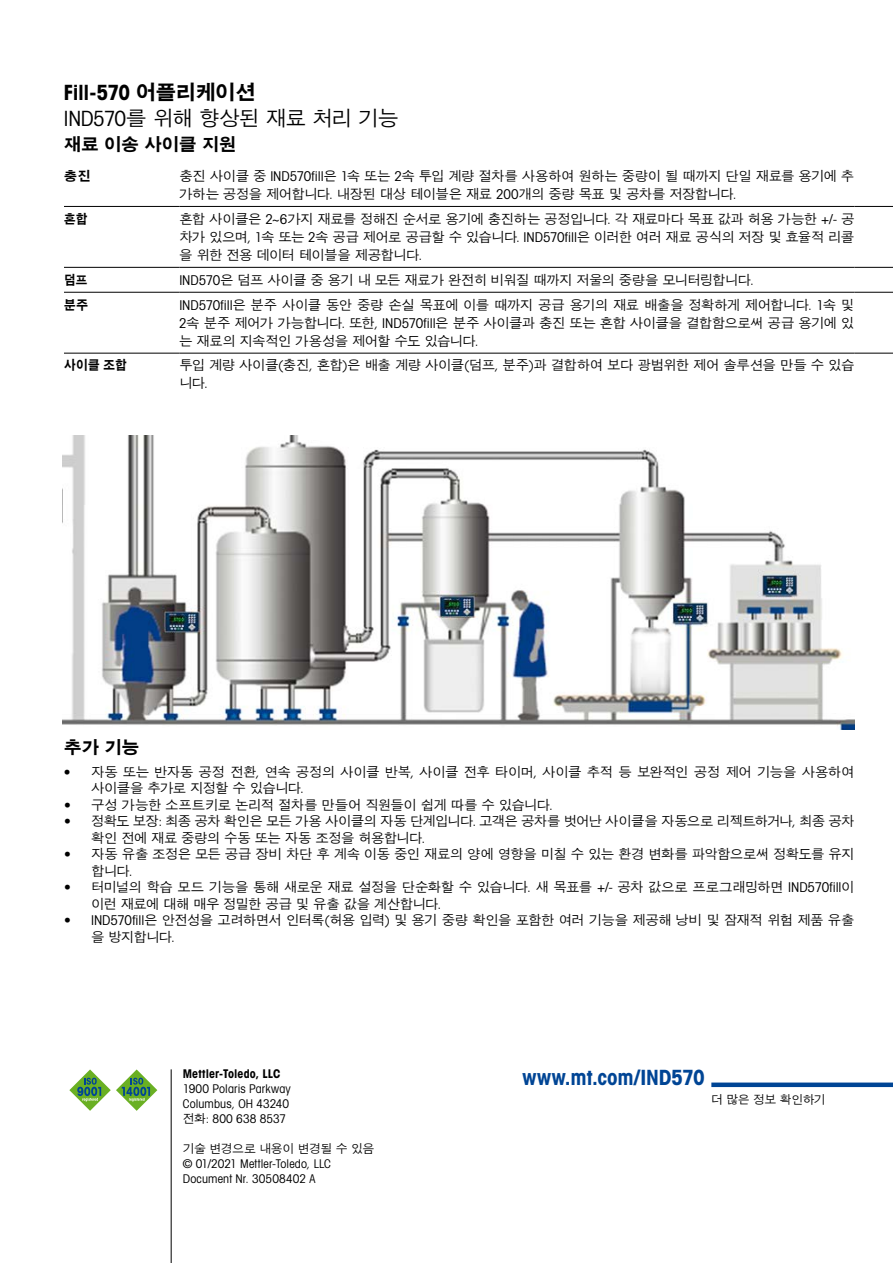
<style>
.page{position:relative;width:893px;height:1263px;background:#fff}
.page>*{position:absolute;margin:0;border:0;box-sizing:border-box;transform-origin:0 0}
.t1{font:500 21px "SM Gothic Std";letter-spacing:-.075em;color:#000}
.t2{font:21px "Avant Gardefor MT Bd";letter-spacing:-.01em;color:#004595}
.t3{font:21px "Avant Gardefor MT Bd";letter-spacing:-.025em;color:#000}
.t4{font:700 18px "SM Gothic Std";letter-spacing:-.055em;color:#000}
.t5{font:500 13.5px/18px "SM Gothic Std";letter-spacing:-.055em;color:#000}
.t6{font:500 13.5px "SM Gothic Std";letter-spacing:-.035em;color:#000}
.t7{font:700 13.5px "SM Gothic Std";letter-spacing:-.045em;color:#000;scale:.9 1}
.t8{font:700 13.5px "SM Gothic Std";letter-spacing:-.045em;color:#000}
.t9{font:12px/15px "Avant Gardefor MT Bk";letter-spacing:.01em;color:#000}
.t10{font:500 12px "SM Gothic Std";letter-spacing:-.055em;color:#000}
.t11{font:12px "Avant Gardefor MT Bd";letter-spacing:.01em;color:#000}
.s1{font-family:"SM Gothic Std";font-weight:700}
.s2{font-family:"Avant Gardefor MT Bk";font-weight:400}
.s3{font-family:"SM Gothic Std";font-weight:500}
</style>
<div class="page">
<hr style="left:171px;top:1069px;width:1px;height:194px;background:#000">
<svg style="left:69px;top:1069px;width:88px;height:42px"></svg>
<div style="left:711px;top:1082px;width:182px;height:5px;background:#004595"></div>
<img style="left:63px;top:436px;width:791px;height:293px">
<hr style="left:64px;top:206px;width:115px;height:1px;background:#000">
<hr style="left:179px;top:206px;width:675px;height:1px;background:#000">
<hr style="left:854px;top:206px;width:39px;height:1px;background:#000">
<hr style="left:64px;top:267px;width:115px;height:1px;background:#000">
<hr style="left:179px;top:267px;width:675px;height:1px;background:#000">
<hr style="left:854px;top:267px;width:39px;height:1px;background:#000">
<hr style="left:64px;top:292px;width:115px;height:1px;background:#000">
<hr style="left:179px;top:292px;width:675px;height:1px;background:#000">
<hr style="left:854px;top:292px;width:39px;height:1px;background:#000">
<hr style="left:64px;top:353px;width:115px;height:1px;background:#000">
<hr style="left:179px;top:353px;width:675px;height:1px;background:#000">
<hr style="left:854px;top:353px;width:39px;height:1px;background:#000">
<h1 class="t3" style="left:64px;top:79px;width:194px">Fill-570 <span class="s1">어플리케이션</span></h1>
<h1 class="t1" style="left:64px;top:107px;width:336px"><span class="s2">IND570</span>를 위해 향상된 재료 처리 기능</h1>
<h2 class="t4" style="left:64px;top:135px;width:174px">재료 이송 사이클 지원</h2>
<p class="t8" style="left:64px;top:169px;width:28px">충진</p>
<p class="t5" style="left:179px;top:168px;width:677px">충진 사이클 중 <span class="s2">IND570fill</span>은 <span class="s2">1</span>속 또는 <span class="s2">2</span>속 투입 계량 절차를 사용하여 원하는 중량이 될 때까지 단일 재료를 용기에 추 가하는 공정을 제어합니다<span class="s2">.</span> 내장된 대상 테이블은 재료 <span class="s2">200</span>개의 중량 목표 및 공차를 저장합니다<span class="s2">.</span></p>
<p class="t7" style="left:64px;top:212px;width:28px">혼합</p>
<p class="t5" style="left:179px;top:211px;width:677px;text-align:justify">혼합 사이클은 <span class="s2">2~6</span>가지 재료를 정해진 순서로 용기에 충진하는 공정입니다<span class="s2">.</span> 각 재료마다 목표 값과 허용 가능한 <span class="s2">+/-</span> 공 차가 있으며<span class="s2">, 1</span>속 또는 <span class="s2">2</span>속 공급 제어로 공급할 수 있습니다<span class="s2">. IND570fill</span>은 이러한 여러 재료 공식의 저장 및 효율적 리콜 을 위한 전용 데이터 테이블을 제공합니다<span class="s2">.</span></p>
<p class="t7" style="left:64px;top:273px;width:28px">덤프</p>
<p class="t5" style="left:179px;top:272px;width:576px"><span class="s2">IND570</span>은 덤프 사이클 중 용기 내 모든 재료가 완전히 비워질 때까지 저울의 중량을 모니터링합니다<span class="s2">.</span></p>
<p class="t7" style="left:64px;top:298px;width:28px">분주</p>
<p class="t5" style="left:179px;top:297px;width:677px;text-align:justify"><span class="s2">IND570fill</span>은 분주 사이클 동안 중량 손실 목표에 이를 때까지 공급 용기의 재료 배출을 정확하게 제어합니다<span class="s2">. 1</span>속 및 <span class="s2">2</span>속 분주 제어가 가능합니다<span class="s2">.</span> 또한<span class="s2">, IND570fill</span>은 분주 사이클과 충진 또는 혼합 사이클을 결합함으로써 공급 용기에 있 는 재료의 지속적인 가용성을 제어할 수도 있습니다<span class="s2">.</span></p>
<p class="t7" style="left:64px;top:359px;width:71px">사이클 조합</p>
<p class="t5" style="left:179px;top:357px;width:677px">투입 계량 사이클<span class="s2">(</span>충진<span class="s2">,</span> 혼합<span class="s2">)</span>은 배출 계량 사이클<span class="s2">(</span>덤프<span class="s2">,</span> 분주<span class="s2">)</span>과 결합하여 보다 광범위한 제어 솔루션을 만들 수 있습 니다<span class="s2">.</span></p>
<h2 class="t4" style="left:64px;top:738px;width:77px">추가 기능</h2>
<p class="t5" style="left:91px;top:764px;width:765px;line-height:16.5px;text-indent:-27px"><span class="s2">•</span> 자동 또는 반자동 공정 전환<span class="s2">,</span> 연속 공정의 사이클 반복<span class="s2">,</span> 사이클 전후 타이머<span class="s2">,</span> 사이클 추적 등 보완적인 공정 제어 기능을 사용하여 사이클을 추가로 지정할 수 있습니다<span class="s2">.</span></p>
<p class="t6" style="left:64px;top:798px;width:490px"><span class="s2">•</span> 구성 가능한 소프트키로 논리적 절차를 만들어 직원들이 쉽게 따를 수 있습니다<span class="s2">.</span></p>
<p class="t5" style="left:91px;top:814px;width:765px;line-height:16.5px;text-indent:-27px"><span class="s2">•</span> 정확도 보장<span class="s2">:</span> 최종 공차 확인은 모든 가용 사이클의 자동 단계입니다<span class="s2">.</span> 고객은 공차를 벗어난 사이클을 자동으로 리젝트하거나<span class="s2">,</span> 최종 공차 확인 전에 재료 중량의 수동 또는 자동 조정을 허용합니다<span class="s2">.</span></p>
<p class="t5" style="left:91px;top:847px;width:765px;line-height:16.5px;text-indent:-27px"><span class="s2">•</span> 자동 유출 조정은 모든 공급 장비 차단 후 계속 이동 중인 재료의 양에 영향을 미칠 수 있는 환경 변화를 파악함으로써 정확도를 유지 합니다<span class="s2">.</span></p>
<p class="t5" style="left:91px;top:880px;width:765px;line-height:16.5px;text-indent:-27px"><span class="s2">•</span> 터미널의 학습 모드 기능을 통해 새로운 재료 설정을 단순화할 수 있습니다<span class="s2">.</span> 새 목표를 <span class="s2">+/-</span> 공차 값으로 프로그래밍하면 <span class="s2">IND570fill</span>이 이런 재료에 대해 매우 정밀한 공급 및 유출 값을 계산합니다<span class="s2">.</span></p>
<p class="t5" style="left:91px;top:913px;width:765px;line-height:16.5px;text-indent:-27px"><span class="s2">• IND570fill</span>은 안전성을 고려하면서 인터록<span class="s2">(</span>허용 입력<span class="s2">)</span> 및 용기 중량 확인을 포함한 여러 기능을 제공해 낭비 및 잠재적 위험 제품 유출 을 방지합니다<span class="s2">.</span></p>
<p class="t11" style="left:183px;top:1066px;width:99px">Mettler-Toledo, LLC</p>
<p class="t9" style="left:183px;top:1081px;width:110px">1900 Polaris Parkway<br>Columbus, OH 43240 <span class="s3">전화</span>: 800 638 8537</p>
<p class="t10" style="left:183px;top:1142px;width:193px">기술 변경으로 내용이 변경될 수 있음</p>
<p class="t9" style="left:183px;top:1156px;width:150px">© 01/2021 Mettler-Toledo, LLC<br>Document Nr. 30508402 A</p>
<h1 class="t2" style="left:523px;top:1064px;width:184px">www.mt.com/IND570</h1>
<p class="t10" style="left:711px;top:1093px;width:116px">더 많은 정보 확인하기</p>
</div>
